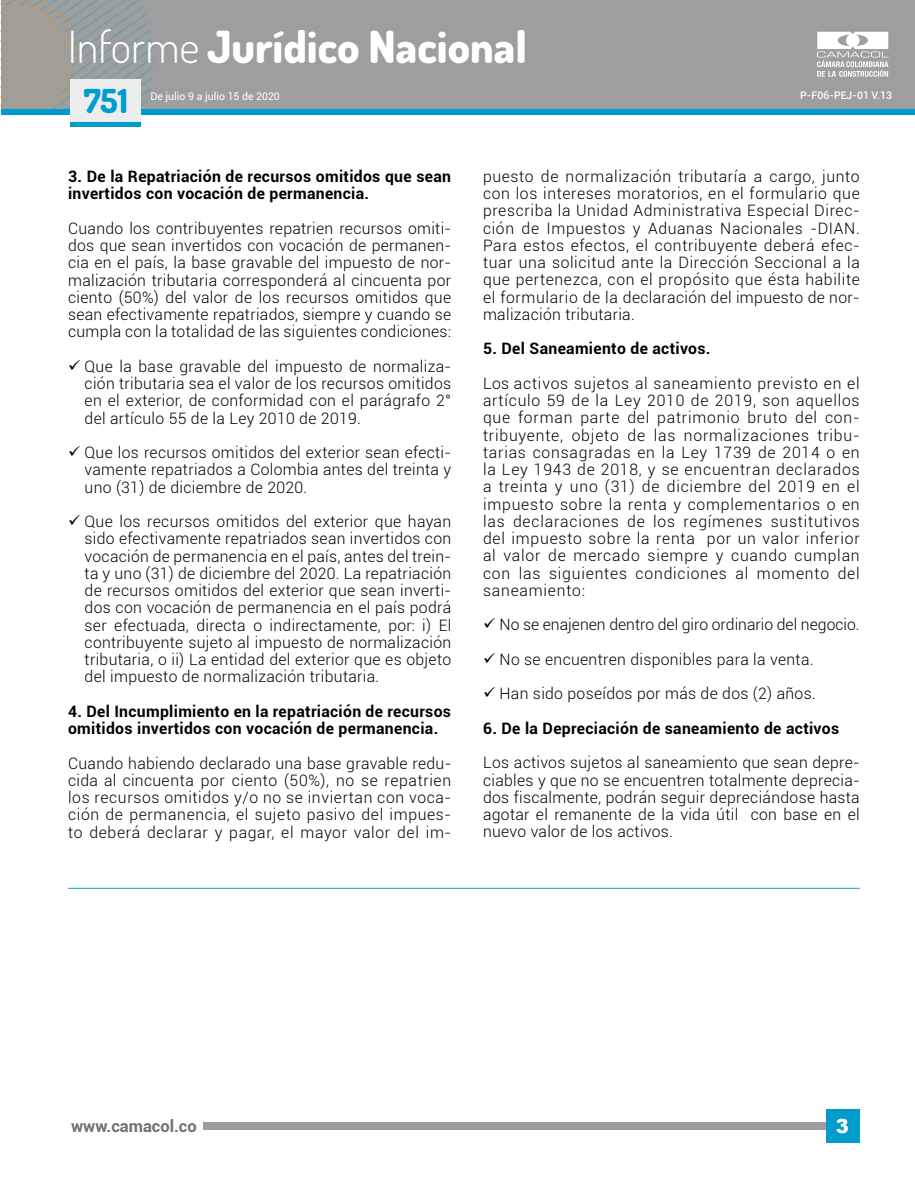
<style>
.page{position:relative;width:915px;height:1191px;background:#fff}
.page>*{position:absolute;margin:0;border:0;box-sizing:border-box;transform-origin:0 0}
.t1{font:800 44.25px "Dosis";color:#fff}
.t2{font:800 33px "Dosis";color:#009cce}
.t3{font:900 19.5px "Roboto";color:#fff}
.t4{font:900 19.5px "Arial";color:#fff}
.t5{font:700 16.5px "Roboto";color:#707172}
.t6{font:300 15.75px/17.2px "Roboto";letter-spacing:.02em;color:#000;text-align:justify}
.t7{font:700 15.75px/17.2px "Roboto";letter-spacing:.02em;color:#000}
.t8{font:300 15.75px "Roboto";color:#000}
.t9{font:10.5px "Roboto";color:#fff}
.t10{font:500 10.5px "Roboto";color:#fff}
.s1{font-weight:300}
</style>
<div class="page">
<div style="left:203px;top:1122px;width:655px;height:7px;background:#9c9e9f"></div>
<div style="left:825px;top:1109px;width:33px;height:34px;background:#009cce"></div>
<div style="left:1px;top:0;width:913px;height:108px;background:#9c9e9f"></div>
<div style="left:1px;top:109px;width:913px;height:5px;background:#009cce"></div>
<svg style="left:1px;top:0;width:158px;height:109px"></svg>
<svg style="left:817px;top:32px;width:71px;height:45px"></svg>
<div style="left:70px;top:122px;width:70px;height:5px;background:#009cce"></div>
<div style="left:70px;top:79px;width:70px;height:43px;background:#eceded"></div>
<hr style="left:68px;top:888px;width:791px;height:1px;background:#009cce">
<h1 class="t1" style="left:68px;top:18px;width:460px"><span class="s1">Informe</span> Jurídico Nacional</h1>
<h2 class="t2" style="left:84px;top:80px;width:46px">751</h2>
<p class="t9" style="left:150px;top:89px;width:131px">De julio 9 a julio 15 de 2020</p>
<p class="t10" style="left:800px;top:87px;width:93px">P-F06-PEJ-01 V.13</p>
<p class="t7" style="left:68px;top:167px;width:384px">3. De la Repatriación de recursos omitidos que sean invertidos con vocación de permanencia.</p>
<p class="t6" style="left:68px;top:219px;width:384px">Cuando los contribuyentes repatrien recursos omiti&shy;dos que sean invertidos con vocación de permanen&shy;cia en el país, la base gravable del impuesto de nor&shy;malización tributaria corresponderá al cincuenta por ciento (50%) del valor de los recursos omitidos que sean efectivamente repatriados, siempre y cuando se cumpla con la totalidad de las siguientes condiciones:</p>
<p class="t6" style="left:85px;top:357px;width:368px;text-indent:-17px">✓ Que la base gravable del impuesto de normaliza&shy;ción tributaria sea el valor de los recursos omitidos en el exterior, de conformidad con el parágrafo 2° del artículo 55 de la Ley 2010 de 2019.</p>
<p class="t6" style="left:85px;top:443px;width:368px;text-indent:-17px">✓ Que los recursos omitidos del exterior sean efecti&shy;vamente repatriados a Colombia antes del treinta y uno (31) de diciembre de 2020.</p>
<p class="t6" style="left:85px;top:512px;width:368px;text-indent:-17px">✓ Que los recursos omitidos del exterior que hayan sido efectivamente repatriados sean invertidos con vocación de permanencia en el país, antes del trein&shy;ta y uno (31) de diciembre del 2020. La repatriación de recursos omitidos del exterior que sean inverti&shy;dos con vocación de permanencia en el país podrá ser efectuada, directa o indirectamente, por: i) El contribuyente sujeto al impuesto de normalización tributaria, o ii) La entidad del exterior que es objeto del impuesto de normalización tributaria.</p>
<p class="t7" style="left:68px;top:702px;width:384px">4. Del Incumplimiento en la repatriación de recursos omitidos invertidos con vocación de permanencia.</p>
<p class="t6" style="left:68px;top:754px;width:384px">Cuando habiendo declarado una base gravable redu&shy;cida al cincuenta por ciento (50%), no se repatrien los recursos omitidos y/o no se inviertan con voca&shy;ción de permanencia, el sujeto pasivo del impues&shy;to deberá declarar y pagar, el mayor valor del im-</p>
<p class="t6" style="left:483px;top:167px;width:378px">puesto de normalización tributaría a cargo, junto con los intereses moratorios, en el formulario que prescriba la Unidad Administrativa Especial Direc&shy;ción de Impuestos y Aduanas Nacionales -DIAN.<br>Para estos efectos, el contribuyente deberá efec&shy;tuar una solicitud ante la Dirección Seccional a la que pertenezca, con el propósito que ésta habilite el formulario de la declaración del impuesto de nor&shy;malización tributaria.</p>
<p class="t7" style="left:483px;top:339px;width:229px">5. Del Saneamiento de activos.</p>
<p class="t6" style="left:483px;top:374px;width:378px">Los activos sujetos al saneamiento previsto en el artículo 59 de la Ley 2010 de 2019, son aquellos que forman parte del patrimonio bruto del con&shy;tribuyente, objeto de las normalizaciones tribu&shy;tarias consagradas en la Ley 1739 de 2014 o en la Ley 1943 de 2018, y se encuentran declarados a treinta y uno (31) de diciembre del 2019 en el impuesto sobre la renta y complementarios o en las declaraciones de los regímenes sustitutivos del impuesto sobre la renta por un valor inferior al valor de mercado siempre y cuando cumplan con las siguientes condiciones al momento del saneamiento:</p>
<p class="t8" style="left:483px;top:614px;width:378px">✓ No se enajenen dentro del giro ordinario del negocio.</p>
<p class="t6" style="left:483px;top:650px;width:332px">✓ No se encuentren disponibles para la venta.</p>
<p class="t6" style="left:483px;top:684px;width:334px">✓ Han sido poseídos por más de dos (2) años.</p>
<p class="t7" style="left:483px;top:719px;width:357px">6. De la Depreciación de saneamiento de activos</p>
<p class="t6" style="left:483px;top:753px;width:378px">Los activos sujetos al saneamiento que sean depre&shy;ciables y que no se encuentren totalmente deprecia&shy;dos fiscalmente, podrán seguir depreciándose hasta agotar el remanente de la vida útil con base en el nuevo valor de los activos.</p>
<p class="t4" style="left:835px;top:1111px;width:15px">3</p>
<p class="t5" style="left:71px;top:1114px;width:127px">www.camacol.co</p>
<p class="t3" style="left:836px;top:1114px;width:13px">1</p>
</div>
